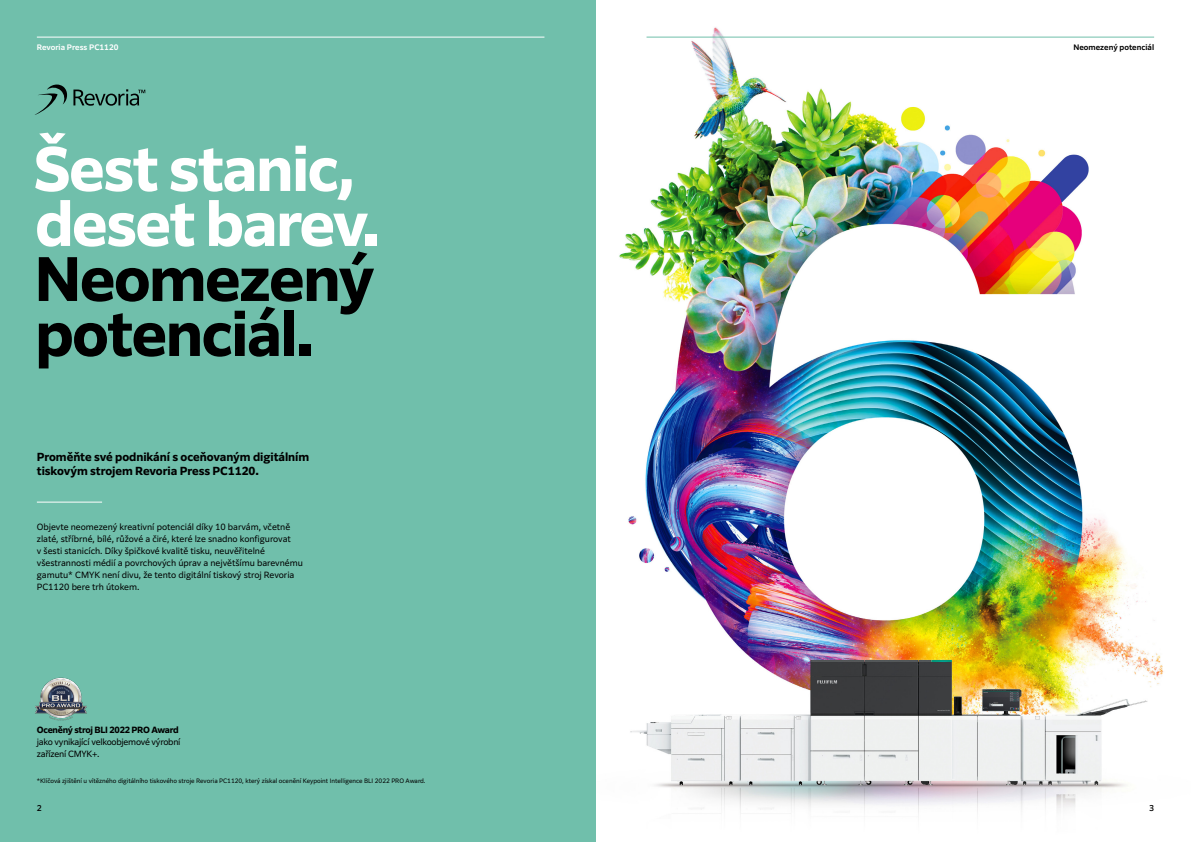
<style>
.page{position:relative;width:1191px;height:842px;background:#fff}
.page>*{position:absolute;margin:0;border:0;box-sizing:border-box;transform-origin:0 0}
.t1{font:700 59px/55px "Clarimo UDPE";letter-spacing:-.03em;color:#fff}
.Intro_copy_black{font:700 11px/14px "Clarimo UDPE";letter-spacing:-.005em;color:#000}
.Body_copy_black_8_5{font:8.5px/12px "Clarimo UDPE";letter-spacing:-.005em;color:#000}
.Body_copy_black_8_5-2{font:8.5px/12px "Clarimo UDPE";letter-spacing:-.03em;color:#000}
.t2{font:500 8px "Clarimo UDPE";color:#000}
.t3{font:600 7.5px "Clarimo UDPE";color:#fff}
.t4{font:600 7.5px "Clarimo UDPE";color:#000}
.Subhead-1_green{font:6px "Clarimo UDPE";letter-spacing:-.005em;color:#000}
.s1{color:#000}
.s2{font-weight:700}
</style>
<div class="page">
<img style="left:595px;top:0;width:569px;height:842px">
<div style="left:0;top:0;width:595px;height:842px;background:#70bfab"></div>
<hr style="left:37px;top:502px;width:65px;height:1px;background:#fff">
<hr style="left:646px;top:37px;width:508px;height:1px;background:#70bfab">
<hr style="left:37px;top:37px;width:507px;height:1px;background:#fff">
<svg style="left:35px;top:85px;width:110px;height:30px"></svg>
<img style="left:35px;top:677px;width:52px;height:44px">
<p class="t3" style="left:37px;top:41px;width:83px">Revoria Press PC1120</p>
<p class="t4" style="left:1073px;top:41px;width:82px">Neomezený potenciál</p>
<p class="t1" style="left:33px;top:138px;width:349px">Šest stanic, deset barev.<br><span class="s1">Neomezený potenciál.</span></p>
<p class="Intro_copy_black" style="left:37px;top:449px;width:274px">Proměňte své podnikání s oceňovaným digitálním tiskovým strojem Revoria Press PC1120.</p>
<p class="Body_copy_black_8_5" style="left:37px;top:521px;width:267px">Objevte neomezený kreativní potenciál díky 10 barvám, včetně zlaté, stříbrné, bílé, růžové a čiré, které lze snadno konfigurovat<br>v šesti stanicích. Díky špičkové kvalitě tisku, neuvěřitelné všestrannosti médií a povrchových úprav a největšímu barevnému gamutu* CMYK není divu, že tento digitální tiskový stroj Revoria PC1120 bere trh útokem.</p>
<p class="Body_copy_black_8_5-2" style="left:37px;top:724px;width:145px"><span class="s2">Oceněný stroj BLI 2022 PRO Award </span>jako vynikající velkoobjemové výrobní zařízení CMYK+.</p>
<p class="Subhead-1_green" style="left:37px;top:776px;width:390px">*Klíčová zjištění u vítězného digitálního tiskového stroje Revoria PC1120, který získal ocenění Keypoint Intelligence BLI 2022 PRO Award.</p>
<p class="t2" style="left:37px;top:802px;width:7px">2</p>
<p class="t2" style="left:1149px;top:802px;width:7px">3</p>
</div>
